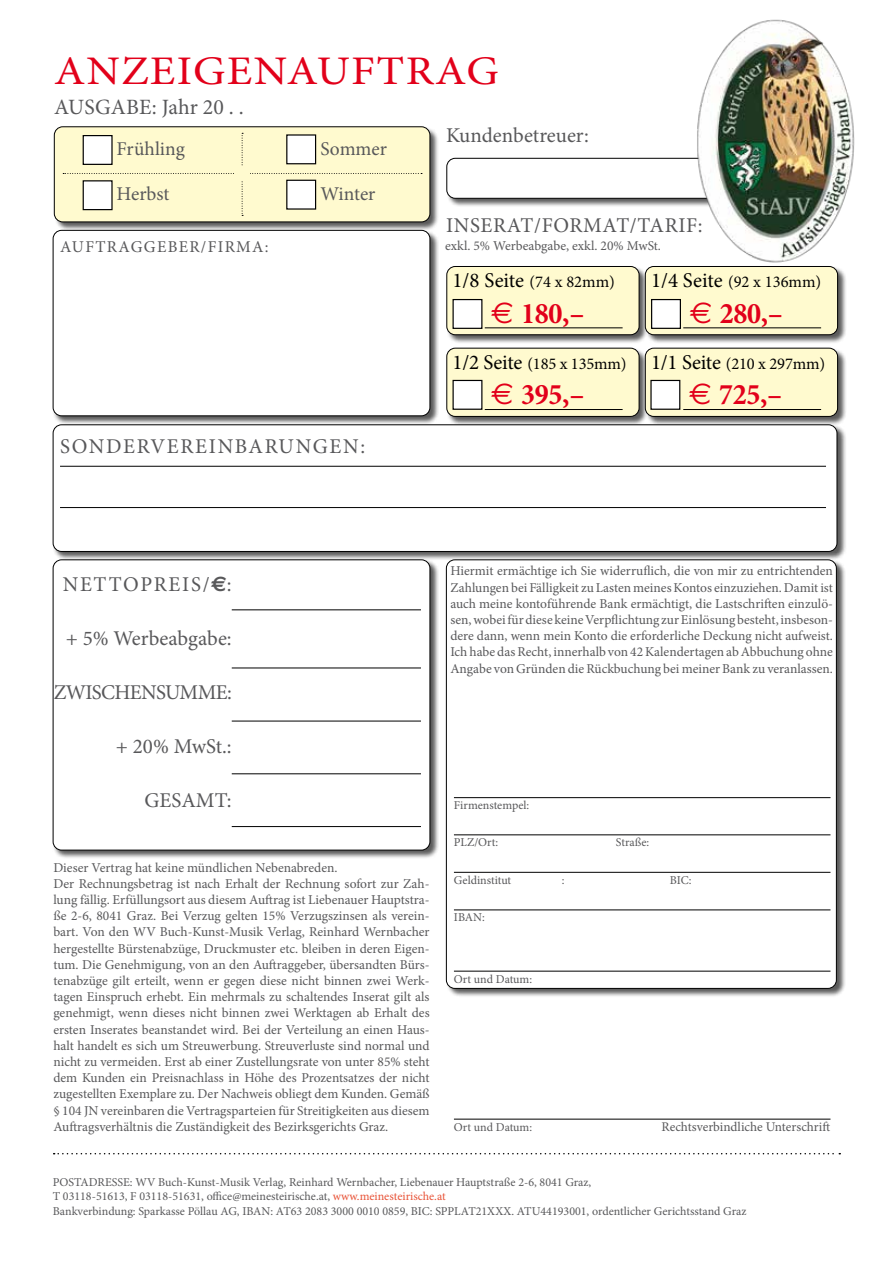
<style>
.page{position:relative;width:893px;height:1263px;background:#fff}
.page>*{position:absolute;margin:0;border:0;box-sizing:border-box;transform-origin:0 0}
.t1{font:40.65px "Minion Pro";letter-spacing:.03em;color:#e2001a;scale:1.11 1}
.t2{font:700 condensed 30px "Minion Pro";letter-spacing:-.01em;color:#e2001a}
.t3{font:21.9px "Minion Pro";letter-spacing:.005em;color:#58585a}
.t4{font:21px "Minion Pro";letter-spacing:.005em;color:#58585a}
.t5{font:21px "Minion Pro";letter-spacing:.08em;color:#58585a}
.t6{font:21px "Minion Pro";letter-spacing:.03em;color:#58585a}
.t7{font:21px "Minion Pro";letter-spacing:-.03em;color:#58585a}
.t8{font:19.5px "Minion Pro";color:#58585a}
.t9{font:16.5px "Minion Pro";letter-spacing:-.01em;color:#000}
.t10{font:16.5px "Minion Pro";letter-spacing:.08em;color:#58585a}
.t11{font:13.5px/16.2px "Minion Pro";color:#58585a;text-align:justify}
.t12{font:13.2px "Minion Pro";color:#58585a}
.t13{font:12px/14.4px "Minion Pro";color:#58585a}
.s1{font-size:21px}
.s2{font-family:"Euro Sans";font-weight:400;font-stretch:normal}
.s3{font-family:"Euro Sans";font-weight:700}
.s4{color:#e85236}
</style>
<div class="page">
<div style="left:54px;top:126px;width:385px;height:105px;background:#000;opacity:.65"></div>
<div style="left:54px;top:127px;width:376px;height:95px;background:#fffacf;border-radius:9px"></div>
<div style="left:54px;top:126px;width:376px;height:96px;border:1px solid #000;border-radius:9px"></div>
<div style="left:446px;top:560px;width:400px;height:438px;background:#000;opacity:.65"></div>
<div style="left:446px;top:560px;width:390px;height:428px;background:#fff;border-radius:9px"></div>
<div style="left:447px;top:158px;width:338px;height:49px;background:#000;opacity:.65"></div>
<div style="left:447px;top:158px;width:329px;height:40px;background:#fff;border-radius:9px"></div>
<div style="left:446px;top:158px;width:330px;height:41px;border:1px solid #000;border-radius:9px"></div>
<div style="left:447px;top:266px;width:202px;height:78px;background:#000;opacity:.65"></div>
<div style="left:447px;top:266px;width:192px;height:69px;background:#fffacf;border-radius:9px"></div>
<div style="left:446px;top:266px;width:193px;height:69px;border:1px solid #000;border-radius:9px"></div>
<div style="left:447px;top:348px;width:202px;height:78px;background:#000;opacity:.65"></div>
<div style="left:447px;top:348px;width:192px;height:68px;background:#fffacf;border-radius:9px"></div>
<div style="left:446px;top:348px;width:193px;height:69px;border:1px solid #000;border-radius:9px"></div>
<div style="left:645px;top:266px;width:202px;height:78px;background:#000;opacity:.65"></div>
<div style="left:645px;top:266px;width:193px;height:69px;background:#fffacf;border-radius:9px"></div>
<div style="left:645px;top:266px;width:193px;height:69px;border:1px solid #000;border-radius:9px"></div>
<div style="left:645px;top:348px;width:202px;height:78px;background:#000;opacity:.65"></div>
<div style="left:645px;top:348px;width:193px;height:68px;background:#fffacf;border-radius:9px"></div>
<div style="left:645px;top:348px;width:193px;height:69px;border:1px solid #000;border-radius:9px"></div>
<div style="left:53px;top:230px;width:386px;height:195px;background:#000;opacity:.65"></div>
<div style="left:53px;top:230px;width:377px;height:186px;background:#fff;border-radius:9px"></div>
<div style="left:53px;top:230px;width:377px;height:186px;border:1px solid #000;border-radius:9px"></div>
<div style="left:53px;top:559px;width:386px;height:301px;background:#000;opacity:.65"></div>
<div style="left:53px;top:560px;width:377px;height:290px;background:#fff;border-radius:9px"></div>
<div style="left:53px;top:424px;width:793px;height:137px;background:#000;opacity:.65"></div>
<div style="left:53px;top:425px;width:784px;height:126px;background:#fff;border-radius:9px"></div>
<div style="left:53px;top:424px;width:784px;height:128px;border:1px solid #000;border-radius:9px"></div>
<hr style="left:485px;top:328px;width:138px;height:1px;background:#000">
<hr style="left:485px;top:409px;width:138px;height:1px;background:#000">
<hr style="left:60px;top:466px;width:766px;height:1px;background:#000">
<hr style="left:232px;top:609px;width:189px;height:1px;background:#000">
<hr style="left:232px;top:668px;width:189px;height:1px;background:#000">
<hr style="left:232px;top:721px;width:189px;height:1px;background:#000">
<hr style="left:232px;top:773px;width:189px;height:1px;background:#000">
<hr style="left:454px;top:797px;width:376px;height:1px;background:#000">
<hr style="left:454px;top:834px;width:376px;height:1px;background:#000">
<hr style="left:454px;top:872px;width:376px;height:1px;background:#000">
<hr style="left:454px;top:909px;width:376px;height:1px;background:#000">
<hr style="left:454px;top:971px;width:376px;height:1px;background:#000">
<hr style="left:454px;top:1119px;width:376px;height:1px;background:#000">
<hr style="left:232px;top:826px;width:189px;height:1px;background:#000">
<hr style="left:60px;top:507px;width:766px;height:1px;background:#000">
<hr style="left:683px;top:328px;width:138px;height:1px;background:#000">
<hr style="left:683px;top:409px;width:138px;height:1px;background:#000">
<img style="left:693px;top:19px;width:162px;height:244px">
<div style="left:651px;top:380px;width:29px;height:29px;background:#fff"></div>
<div style="left:650px;top:380px;width:30px;height:30px;border:1px solid #000"></div>
<div style="left:453px;top:380px;width:29px;height:29px;background:#fff"></div>
<div style="left:452px;top:380px;width:30px;height:30px;border:1px solid #000"></div>
<div style="left:453px;top:300px;width:29px;height:28px;background:#fff"></div>
<div style="left:452px;top:299px;width:30px;height:30px;border:1px solid #000"></div>
<div style="left:652px;top:300px;width:28px;height:28px;background:#fff"></div>
<div style="left:651px;top:299px;width:30px;height:30px;border:1px solid #000"></div>
<svg style="left:54px;top:1153px;width:786px;height:1px"></svg>
<svg style="left:63px;top:133px;width:359px;height:83px"></svg>
<div style="left:235px;top:166px;width:15px;height:15px;background:#fffacf"></div>
<h1 class="t1" style="left:54px;top:43px;width:402px">ANZEIGENAUFTRAG</h1>
<h3 class="t3" style="left:54px;top:93px;width:191px">AUSGABE: Jahr 20 . .</h3>
<h3 class="t8" style="left:117px;top:136px;width:70px">Frühling</h3>
<h3 class="t8" style="left:117px;top:181px;width:54px">Herbst</h3>
<p class="t10" style="left:60px;top:236px;width:210px">AUFTRAGGEBER/FIRMA:</p>
<h3 class="t8" style="left:320px;top:136px;width:68px">Sommer</h3>
<h3 class="t8" style="left:320px;top:181px;width:57px">Winter</h3>
<h3 class="t5" style="left:60px;top:432px;width:307px">SONDERVEREINBARUNGEN:</h3>
<h3 class="t4" style="left:446px;top:122px;width:144px">Kundenbetreuer:</h3>
<h3 class="t6" style="left:446px;top:211px;width:258px">INSERAT/FORMAT/TARIF:</h3>
<p class="t9" style="left:452px;top:271px;width:164px"><span class="s1">1/8 Seite</span> (74 x 82mm)</p>
<p class="t11" style="left:445px;top:238px;width:217px">exkl. 5% Werbeabgabe, exkl. 20% MwSt.</p>
<p class="t9" style="left:651px;top:271px;width:172px"><span class="s1">1/4 Seite</span> (92 x 136mm)</p>
<h2 class="t2" style="left:491px;top:293px;width:95px"><span class="s2">€</span> 180,–</h2>
<h2 class="t2" style="left:690px;top:293px;width:95px"><span class="s2">€</span> 280,–</h2>
<p class="t9" style="left:452px;top:352px;width:176px"><span class="s1">1/2 Seite</span> (185 x 135mm)</p>
<p class="t9" style="left:651px;top:352px;width:176px"><span class="s1">1/1 Seite</span> (210 x 297mm)</p>
<h2 class="t2" style="left:491px;top:374px;width:95px"><span class="s2">€</span> 395,–</h2>
<h2 class="t2" style="left:689px;top:374px;width:95px"><span class="s2">€</span> 725,–</h2>
<h3 class="t5" style="left:63px;top:570px;width:170px">NETTOPREIS/<span class="s3">€</span>:</h3>
<h3 class="t4" style="left:66px;top:624px;width:167px">+ 5% Werbeabgabe:</h3>
<h3 class="t7" style="left:54px;top:678px;width:180px">ZWISCHENSUMME:</h3>
<h3 class="t4" style="left:116px;top:732px;width:117px">+ 20% MwSt.:</h3>
<h3 class="t4" style="left:145px;top:786px;width:89px">GESAMT:</h3>
<p class="t11" style="left:53px;top:859px;width:378px;text-align:left">Dieser Vertrag hat keine mündlichen Nebenabreden.<br>Der Rechnungsbetrag ist nach Erhalt der Rechnung sofort zur Zah&shy;lung fällig. Erfüllungsort aus diesem Auftrag ist Liebenauer Hauptstra&shy;ße 2-6, 8041 Graz. Bei Verzug gelten 15% Verzugszinsen als verein&shy;bart. Von den WV Buch-Kunst-Musik Verlag, Reinhard Wernbacher hergestellte Bürstenabzüge, Druckmuster etc. bleiben in deren Eigen&shy;tum. Die Genehmigung, von an den Auftraggeber, übersandten Bürs&shy;tenabzüge gilt erteilt, wenn er gegen diese nicht binnen zwei Werk&shy;tagen Einspruch erhebt. Ein mehrmals zu schaltendes Inserat gilt als genehmigt, wenn dieses nicht binnen zwei Werktagen ab Erhalt des ersten Inserates beanstandet wird. Bei der Verteilung an einen Haus&shy;halt handelt es sich um Streuwerbung. Streuverluste sind normal und nicht zu vermeiden. Erst ab einer Zustellungsrate von unter 85% steht dem Kunden ein Preisnachlass in Höhe des Prozentsatzes der nicht zugestellten Exemplare zu. Der Nachweis obliegt dem Kunden. Gemäß § 104 JN vereinbaren die Vertragsparteien für Streitigkeiten aus diesem Auftragsverhältnis die Zuständigkeit des Bezirksgerichts Graz.</p>
<p class="t11" style="left:450px;top:563px;width:384px">Hiermit ermächtige ich Sie widerruflich, die von mir zu entrichtenden Zahlungen bei Fälligkeit zu Lasten meines Kontos einzuziehen. Damit ist auch meine kontoführende Bank ermächtigt, die Lastschriften einzulö&shy;sen, wobei für diese keine Verpflichtung zur Einlösung besteht, insbeson&shy;dere dann, wenn mein Konto die erforderliche Deckung nicht aufweist.<br>Ich habe das Recht, innerhalb von 42 Kalendertagen ab Abbuchung ohne Angabe von Gründen die Rückbuchung bei meiner Bank zu veranlassen.</p>
<p class="t13" style="left:454px;top:798px;width:77px">Firmenstempel:</p>
<p class="t13" style="left:454px;top:835px;width:46px">PLZ/Ort:</p>
<p class="t13" style="left:616px;top:835px;width:35px">Straße:</p>
<p class="t13" style="left:454px;top:873px;width:59px">Geldinstitut</p>
<p class="t13" style="left:562px;top:873px;width:4px">:</p>
<p class="t13" style="left:670px;top:873px;width:23px">BIC:</p>
<p class="t13" style="left:454px;top:910px;width:32px">IBAN:</p>
<p class="t13" style="left:454px;top:971px;width:80px">Ort und Datum:</p>
<p class="t13" style="left:454px;top:1119px;width:80px">Ort und Datum:</p>
<p class="t12" style="left:661px;top:1118px;width:170px">Rechtsverbindliche Unterschrift</p>
<p class="t13" style="left:53px;top:1175px;width:695px">POSTADRESSE: WV Buch-Kunst-Musik Verlag, Reinhard Wernbacher, Liebenauer Hauptstraße 2-6, 8041 Graz,<br>T 03118-51613, F 03118-51631, office@meinesteirische.at, <span class="s4">www.meinesteirische.at<br></span>Bankverbindung: Sparkasse Pöllau AG, IBAN: AT63 2083 3000 0010 0859, BIC: SPPLAT21XXX. ATU44193001, ordentlicher Gerichtsstand Graz</p>
</div>
